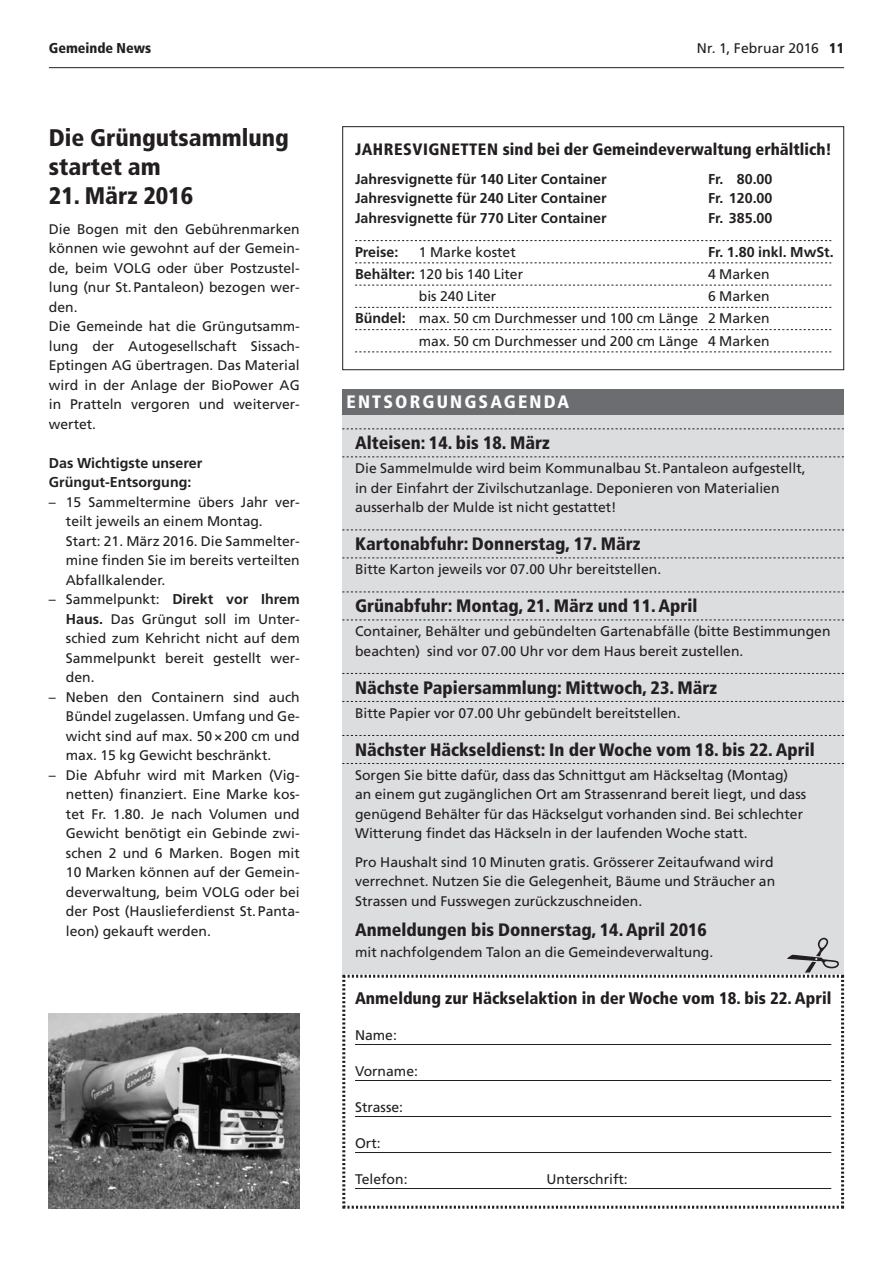
<style>
.page{position:relative;width:893px;height:1263px;background:#fff}
.page>*{position:absolute;margin:0;border:0;box-sizing:border-box;transform-origin:0 0}
.t1{font:900 condensed 24px/29.2px "Frutiger LT";color:#231f20}
.t2{font:900 condensed 18px "Frutiger LT";color:#231f20}
.t3{font:900 condensed 18px "Frutiger LT";letter-spacing:.12em;color:#fff}
.t4{font:900 condensed 16.8px "Frutiger LT";color:#231f20}
.t5{font:900 condensed 16.5px "Frutiger LT";color:#231f20}
.t6{font:700 14.25px/19.5px "Frutiger LT";color:#231f20}
.t7{font:900 condensed 14.25px "Frutiger LT";color:#231f20}
.t8{font:13.95px/19.5px "Frutiger LT";color:#231f20}
.s1{font-weight:900;font-stretch:condensed;font-size:14.25px}
.s2{font-weight:400;font-size:13.95px}
.s3{font-weight:700;font-size:14.25px}
</style>
<div class="page">
<hr style="left:49px;top:67px;width:795px;height:1px;background:#231f20">
<div style="left:342px;top:390px;width:502px;height:770px;background:#dcdddf"></div>
<div style="left:342px;top:390px;width:502px;height:25px;background:#6c6d70"></div>
<svg style="left:342px;top:428px;width:502px;height:1px"></svg>
<svg style="left:342px;top:456px;width:502px;height:1px"></svg>
<svg style="left:342px;top:529px;width:502px;height:1px"></svg>
<svg style="left:342px;top:557px;width:502px;height:1px"></svg>
<svg style="left:342px;top:591px;width:502px;height:1px"></svg>
<svg style="left:342px;top:619px;width:502px;height:1px"></svg>
<svg style="left:342px;top:673px;width:502px;height:1px"></svg>
<svg style="left:342px;top:701px;width:502px;height:1px"></svg>
<svg style="left:342px;top:735px;width:502px;height:1px"></svg>
<svg style="left:342px;top:763px;width:502px;height:1px"></svg>
<svg style="left:342px;top:938px;width:502px;height:271px"></svg>
<div style="left:342px;top:126px;width:502px;height:244px;border:1px solid #231f20"></div>
<svg style="left:355px;top:240px;width:476px;height:1px"></svg>
<svg style="left:355px;top:262px;width:476px;height:1px"></svg>
<svg style="left:355px;top:285px;width:476px;height:1px"></svg>
<svg style="left:355px;top:307px;width:476px;height:1px"></svg>
<svg style="left:355px;top:329px;width:476px;height:1px"></svg>
<svg style="left:355px;top:351px;width:476px;height:1px"></svg>
<img style="left:49px;top:1014px;width:251px;height:195px">
<p class="t7" style="left:49px;top:40px;width:104px">Gemeinde News</p>
<p class="t8" style="left:697px;top:39px;width:149px">Nr. 1, Februar 2016 <span class="s1">11</span></p>
<h1 class="t1" style="left:49px;top:123px;width:241px">Die Grüngutsammlung startet am</h1>
<h1 class="t1" style="left:49px;top:181px;width:146px">21. März 2016</h1>
<p class="t8" style="left:49px;top:219px;width:252px">Die Bogen mit den Gebührenmarken können wie gewohnt auf der Gemein&shy;de, beim VOLG oder über Postzustel&shy;lung (nur St.Pantaleon) bezogen wer&shy;den.<br>Die Gemeinde hat die Grüngutsamm&shy;lung der Autogesellschaft Sissach-<br>Eptingen AG übertragen. Das Material wird in der Anlage der BioPower AG in Pratteln vergoren und weiterver&shy;wertet.</p>
<p class="t6" style="left:49px;top:453px;width:155px">Das Wichtigste unserer<br>Grüngut-Entsorgung:</p>
<p class="t8" style="left:66px;top:492px;width:235px;text-indent:-17px">– 15 Sammeltermine übers Jahr ver&shy;teilt jeweils an einem Montag.<br>Start: 21. März 2016. Die Sammelter&shy;mine finden Sie im bereits verteilten<br>Abfallkalender.</p>
<p class="t6" style="left:49px;top:589px;width:252px"><span class="s2">– Sammelpunkt:</span> Direkt vor Ihrem</p>
<p class="t8" style="left:66px;top:609px;width:235px;text-align:justify"><span class="s3">Haus.</span> Das Grüngut soll im Unter&shy;schied zum Kehricht nicht auf dem Sammelpunkt bereit gestellt wer&shy;den.</p>
<p class="t8" style="left:66px;top:687px;width:235px;text-align:justify;text-indent:-17px">– Neben den Containern sind auch Bündel zugelassen. Umfang und Ge&shy;wicht sind auf max. 50×200 cm und max. 15 kg Gewicht beschränkt.</p>
<p class="t8" style="left:66px;top:765px;width:235px;text-align:justify;text-indent:-17px">– Die Abfuhr wird mit Marken (Vig&shy;netten) finanziert. Eine Marke kos&shy;tet Fr. 1.80. Je nach Volumen und Gewicht benötigt ein Gebinde zwi&shy;schen 2 und 6 Marken. Bogen mit 10 Marken können auf der Gemein&shy;deverwaltung, beim VOLG oder bei der Post (Hauslieferdienst St.Panta&shy;leon) gekauft werden.</p>
<p class="t5" style="left:355px;top:139px;width:478px">JAHRESVIGNETTEN sind bei der Gemeindeverwaltung erhältlich!</p>
<p class="t6" style="left:355px;top:169px;width:253px">Jahresvignette für 140 Liter Container</p>
<p class="t6" style="left:708px;top:169px;width:66px">Fr. 80.00</p>
<p class="t6" style="left:355px;top:188px;width:253px">Jahresvignette für 240 Liter Container</p>
<p class="t6" style="left:708px;top:188px;width:66px">Fr. 120.00</p>
<p class="t6" style="left:355px;top:208px;width:253px">Jahresvignette für 770 Liter Container</p>
<p class="t6" style="left:708px;top:208px;width:66px">Fr. 385.00</p>
<p class="t6" style="left:355px;top:242px;width:45px">Preise:</p>
<p class="t8" style="left:419px;top:242px;width:98px">1 Marke kostet</p>
<p class="t6" style="left:708px;top:242px;width:127px">Fr. 1.80 inkl. MwSt.</p>
<p class="t8" style="left:355px;top:264px;width:170px"><span class="s3">Behälter:</span> 120 bis 140 Liter</p>
<p class="t8" style="left:708px;top:264px;width:63px">4 Marken</p>
<p class="t8" style="left:419px;top:286px;width:79px">bis 240 Liter</p>
<p class="t8" style="left:355px;top:285px;width:416px;line-height:22.2px;text-align:right">6 Marken<br><span class="s3">Bündel:</span> max. 50 cm Durchmesser und 100 cm Länge 2 Marken max. 50 cm Durchmesser und 200 cm Länge 4 Marken</p>
<p class="t3" style="left:347px;top:391px;width:224px">ENTSORGUNGSAGENDA</p>
<p class="t2" style="left:355px;top:432px;width:196px">Alteisen: 14. bis 18. März</p>
<p class="t8" style="left:355px;top:458px;width:452px">Die Sammelmulde wird beim Kommunalbau St.Pantaleon aufgestellt, in der Einfahrt der Zivilschutzanlage. Deponieren von Materialien ausserhalb der Mulde ist nicht gestattet!</p>
<p class="t2" style="left:355px;top:533px;width:287px">Kartonabfuhr: Donnerstag, 17. März</p>
<p class="t8" style="left:355px;top:559px;width:308px">Bitte Karton jeweils vor 07.00 Uhr bereitstellen.</p>
<p class="t2" style="left:355px;top:595px;width:344px">Grünabfuhr: Montag, 21. März und 11. April</p>
<p class="t8" style="left:355px;top:622px;width:477px">Container, Behälter und gebündelten Gartenabfälle (bitte Bestimmungen beachten) sind vor 07.00 Uhr vor dem Haus bereit zustellen.</p>
<p class="t2" style="left:355px;top:676px;width:364px">Nächste Papiersammlung: Mittwoch, 23. März</p>
<p class="t8" style="left:355px;top:703px;width:327px">Bitte Papier vor 07.00 Uhr gebündelt bereitstellen.</p>
<p class="t2" style="left:355px;top:739px;width:461px">Nächster Häckseldienst: In der Woche vom 18. bis 22. April</p>
<p class="t8" style="left:355px;top:765px;width:453px">Sorgen Sie bitte dafür, dass das Schnittgut am Häckseltag (Montag) an einem gut zugänglichen Ort am Strassenrand bereit liegt, und dass genügend Behälter für das Häckselgut vorhanden sind. Bei schlechter Witterung findet das Häckseln in der laufenden Woche statt.</p>
<p class="t8" style="left:355px;top:852px;width:422px;text-align:justify">Pro Haushalt sind 10 Minuten gratis. Grösserer Zeitaufwand wird verrechnet. Nutzen Sie die Gelegenheit, Bäume und Sträucher an Strassen und Fusswegen zurückzuschneiden.</p>
<p class="t2" style="left:355px;top:919px;width:353px">Anmeldungen bis Donnerstag, 14. April 2016</p>
<p class="t8" style="left:355px;top:942px;width:360px">mit nachfolgendem Talon an die Gemeindeverwaltung.</p>
<p class="t4" style="left:355px;top:988px;width:478px">Anmeldung zur Häckselaktion in der Woche vom 18. bis 22. April</p>
<p class="t8" style="left:355px;top:1025px;width:43px">Name:</p>
<p class="t8" style="left:355px;top:1061px;width:64px">Vorname:</p>
<p class="t8" style="left:355px;top:1097px;width:50px">Strasse:</p>
<p class="t8" style="left:355px;top:1133px;width:27px">Ort:</p>
<p class="t8" style="left:355px;top:1169px;width:54px">Telefon:</p>
<p class="t8" style="left:546px;top:1169px;width:83px">Unterschrift:</p>
</div>
